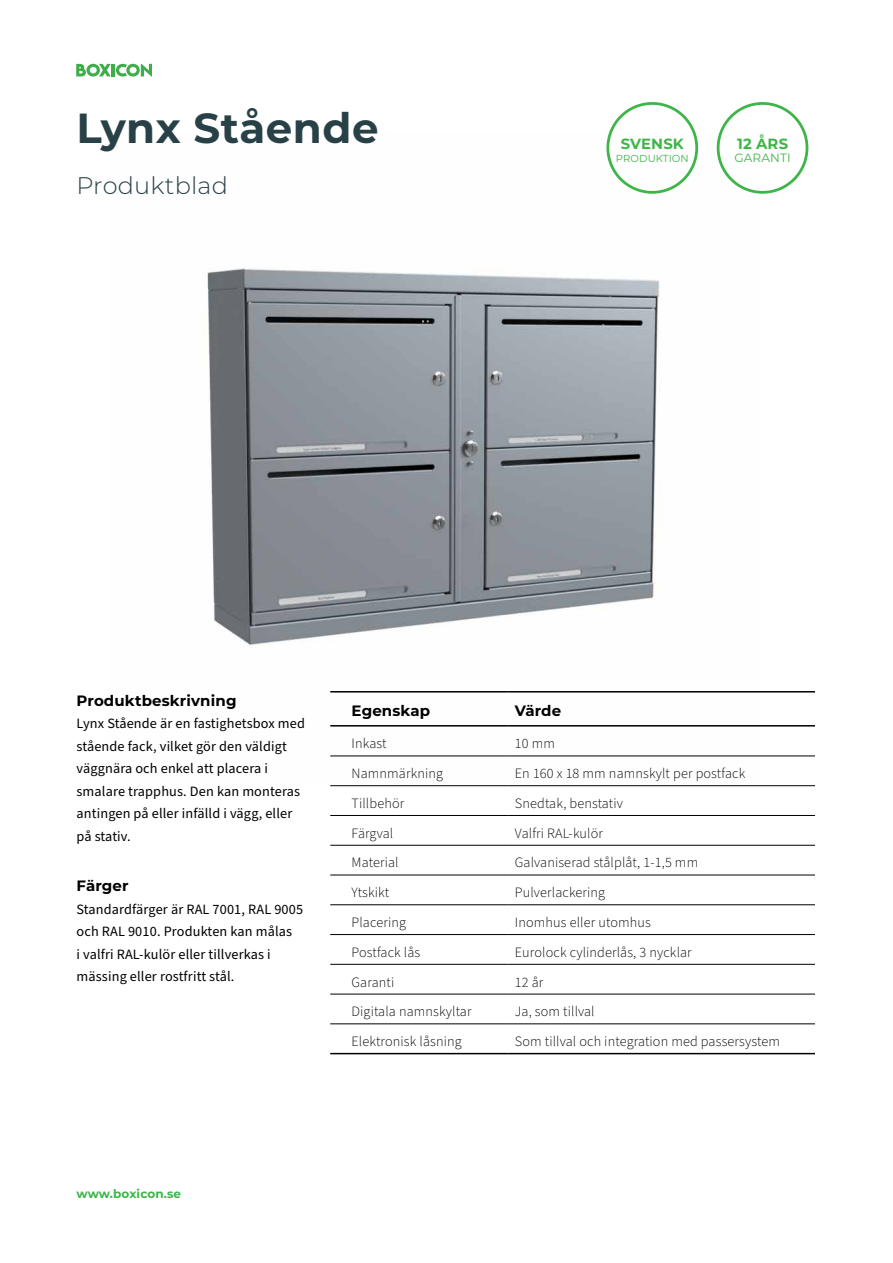
<style>
.page{position:relative;width:893px;height:1263px;background:#fff}
.page>*{position:absolute;margin:0;border:0;box-sizing:border-box;transform-origin:0 0}
.t1{font:700 42px "Montserrat";letter-spacing:.01em;color:#284147}
.t2{font:300 24px "Montserrat";letter-spacing:.01em;color:#284147}
.t3{font:700 15px "Montserrat";letter-spacing:.01em;color:#000}
.t4{font:700 14.85px "Montserrat";letter-spacing:.01em;color:#3eb549}
.t5{font:300 14.25px "Source Sans Pro";letter-spacing:.01em;color:#000}
.t6{font:14.25px/22.5px "Source Sans Pro";letter-spacing:.01em;color:#000}
.t7{font:700 12px "Montserrat";letter-spacing:.01em;color:#3eb549}
.t8{font:12px "Montserrat";letter-spacing:.01em;color:#3eb549}
.t9{font:10.2px "Montserrat";letter-spacing:.01em;color:#3eb549}
</style>
<div class="page">
<svg style="left:77px;top:64px;width:75px;height:13px"></svg>
<img style="left:207px;top:132px;width:553px;height:625px">
<div style="left:606px;top:102px;width:92px;height:92px;border:3px solid #3eb549;border-radius:50%"></div>
<div style="left:717px;top:102px;width:91px;height:92px;border:3px solid #3eb549;border-radius:50%"></div>
<hr style="left:330px;top:755px;width:179px;height:1px;background:#000">
<hr style="left:509px;top:755px;width:306px;height:1px;background:#000">
<hr style="left:330px;top:785px;width:179px;height:1px;background:#000">
<hr style="left:509px;top:785px;width:306px;height:1px;background:#000">
<hr style="left:330px;top:815px;width:179px;height:1px;background:#000">
<hr style="left:509px;top:815px;width:306px;height:1px;background:#000">
<hr style="left:330px;top:845px;width:179px;height:1px;background:#000">
<hr style="left:509px;top:845px;width:306px;height:1px;background:#000">
<hr style="left:330px;top:875px;width:179px;height:1px;background:#000">
<hr style="left:509px;top:875px;width:306px;height:1px;background:#000">
<hr style="left:330px;top:904px;width:179px;height:1px;background:#000">
<hr style="left:509px;top:904px;width:306px;height:1px;background:#000">
<hr style="left:330px;top:934px;width:179px;height:1px;background:#000">
<hr style="left:509px;top:934px;width:306px;height:1px;background:#000">
<hr style="left:330px;top:964px;width:179px;height:1px;background:#000">
<hr style="left:509px;top:964px;width:306px;height:1px;background:#000">
<hr style="left:330px;top:994px;width:179px;height:1px;background:#000">
<hr style="left:509px;top:994px;width:306px;height:1px;background:#000">
<hr style="left:330px;top:1023px;width:179px;height:1px;background:#000">
<hr style="left:509px;top:1023px;width:306px;height:1px;background:#000">
<hr style="left:330px;top:691px;width:179px;height:1px;background:#000">
<hr style="left:509px;top:691px;width:306px;height:1px;background:#000">
<hr style="left:330px;top:725px;width:179px;height:1px;background:#000">
<hr style="left:509px;top:725px;width:306px;height:1px;background:#000">
<hr style="left:330px;top:1053px;width:179px;height:1px;background:#000">
<hr style="left:509px;top:1053px;width:306px;height:1px;background:#000">
<h1 class="t1" style="left:77px;top:98px;width:304px">Lynx Stående</h1>
<h2 class="t2" style="left:77px;top:169px;width:153px">Produktblad</h2>
<p class="t4" style="left:621px;top:133px;width:65px">SVENSK</p>
<p class="t9" style="left:616px;top:151px;width:74px">PRODUKTION</p>
<p class="t4" style="left:737px;top:133px;width:53px">12 ÅRS</p>
<p class="t8" style="left:734px;top:149px;width:58px">GARANTI</p>
<p class="t3" style="left:77px;top:689px;width:161px">Produktbeskrivning</p>
<p class="t6" style="left:77px;top:712px;width:230px">Lynx Stående är en fastighetsbox med stående fack, vilket gör den väldigt väggnära och enkel att placera i smalare trapphus. Den kan monteras antingen på eller infälld i vägg, eller på stativ.</p>
<p class="t3" style="left:77px;top:875px;width:54px">Färger</p>
<p class="t6" style="left:77px;top:898px;width:228px">Standardfärger är RAL 7001, RAL 9005 och RAL 9010. Produkten kan målas<br>i valfri RAL-kulör eller tillverkas i mässing eller rostfritt stål.</p>
<p class="t3" style="left:351px;top:700px;width:80px">Egenskap</p>
<p class="t3" style="left:515px;top:700px;width:48px">Värde</p>
<p class="t5" style="left:351px;top:734px;width:36px">Inkast</p>
<p class="t5" style="left:515px;top:734px;width:42px">10 mm</p>
<p class="t5" style="left:351px;top:764px;width:93px">Namnmärkning</p>
<p class="t5" style="left:515px;top:764px;width:232px">En 160 x 18 mm namnskylt per postfack</p>
<p class="t5" style="left:351px;top:794px;width:54px">Tillbehör</p>
<p class="t5" style="left:515px;top:794px;width:110px">Snedtak, benstativ</p>
<p class="t5" style="left:351px;top:823px;width:43px">Färgval</p>
<p class="t5" style="left:515px;top:823px;width:90px">Valfri RAL-kulör</p>
<p class="t5" style="left:351px;top:853px;width:49px">Material</p>
<p class="t5" style="left:515px;top:853px;width:185px">Galvaniserad stålplåt, 1-1,5 mm</p>
<p class="t5" style="left:351px;top:883px;width:39px">Ytskikt</p>
<p class="t5" style="left:515px;top:883px;width:92px">Pulverlackering</p>
<p class="t5" style="left:351px;top:913px;width:56px">Placering</p>
<p class="t5" style="left:515px;top:913px;width:138px">Inomhus eller utomhus</p>
<p class="t5" style="left:351px;top:942px;width:70px">Postfack lås</p>
<p class="t5" style="left:515px;top:942px;width:178px">Eurolock cylinderlås, 3 nycklar</p>
<p class="t5" style="left:351px;top:972px;width:44px">Garanti</p>
<p class="t5" style="left:515px;top:972px;width:30px">12 år</p>
<p class="t5" style="left:351px;top:1002px;width:122px">Digitala namnskyltar</p>
<p class="t5" style="left:515px;top:1002px;width:81px">Ja, som tillval</p>
<p class="t5" style="left:351px;top:1032px;width:112px">Elektronisk låsning</p>
<p class="t5" style="left:515px;top:1032px;width:267px">Som tillval och integration med passersystem</p>
<p class="t7" style="left:77px;top:1185px;width:106px">www.boxicon.se</p>
</div>
